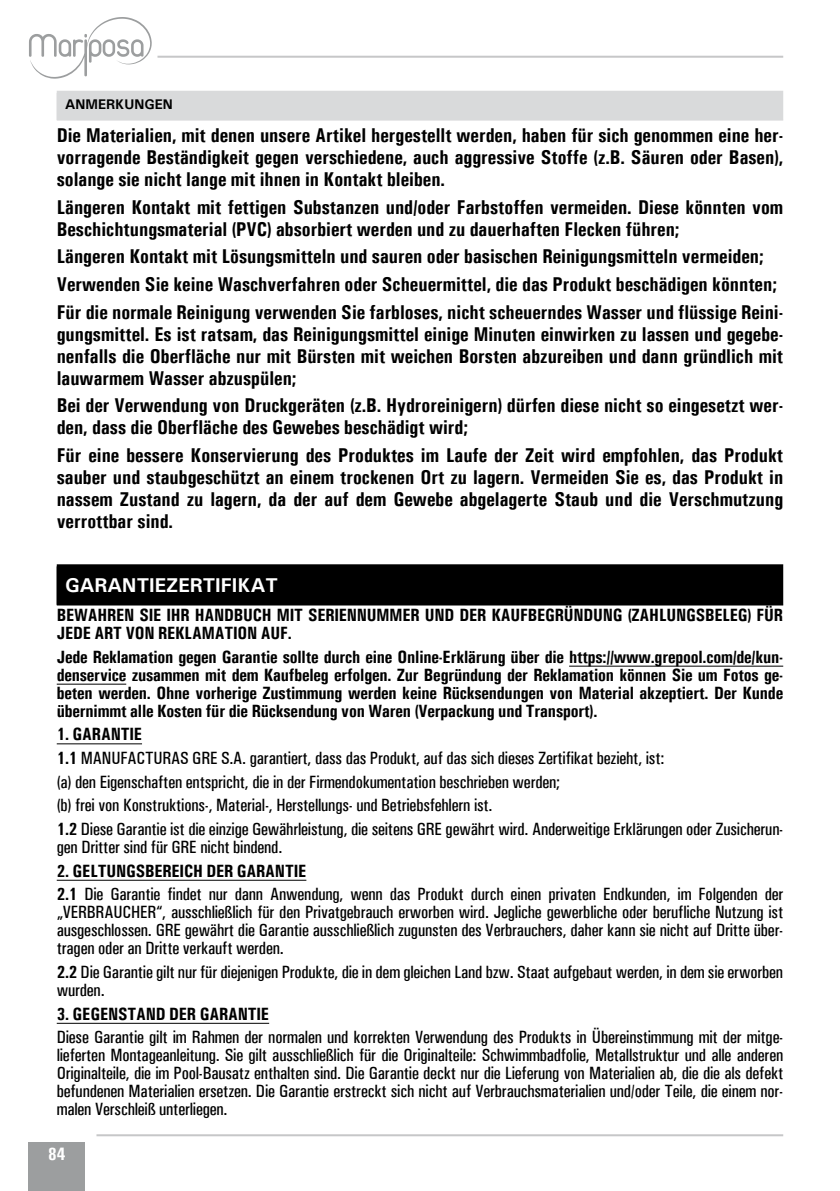
<style>
.page{position:relative;width:840px;height:1191px;background:#fff}
.page>*{position:absolute;margin:0;border:0;box-sizing:border-box;transform-origin:0 0}
.t1{font:700 condensed 20px/22px "Univers";color:#000;text-align:justify}
.t2{font:700 20px "Univers";color:#fff}
.t3{font:700 condensed 18px "Univers";color:#fff}
.t4{font:500 condensed 17.8px/18px "Univers";letter-spacing:-.01em;color:#000}
.t5{font:700 condensed 17.8px/18px "Univers";letter-spacing:-.01em;color:#000}
.t6{font:700 14px "Univers";color:#000}
.s1{font-weight:700}
</style>
<div class="page">
<div style="left:28px;top:1142px;width:57px;height:49px;background:#9c9e9f"></div>
<hr style="left:157px;top:56px;width:625px;height:2px;background:#c6c7c8">
<hr style="left:96px;top:1134px;width:686px;height:2px;background:#c6c7c8">
<svg style="left:29px;top:17px;width:123px;height:62px"></svg>
<div style="left:57px;top:92px;width:725px;height:28px;background:#d9dadb"></div>
<hr style="left:57px;top:91px;width:725px;height:2px;background:#d9dadb">
<hr style="left:57px;top:120px;width:725px;height:1px;background:#d9dadb">
<hr style="left:568px;top:665px;width:214px;height:1px;background:#000">
<hr style="left:57px;top:683px;width:69px;height:1px;background:#000">
<hr style="left:57px;top:743px;width:85px;height:1px;background:#000">
<hr style="left:57px;top:879px;width:249px;height:1px;background:#000">
<hr style="left:57px;top:1022px;width:212px;height:1px;background:#000">
<div style="left:57px;top:565px;width:725px;height:40px;background:#000"></div>
<hr style="left:57px;top:564px;width:725px;height:2px;background:#000">
<p class="t6" style="left:65px;top:96px;width:109px">ANMERKUNGEN</p>
<p class="t1" style="left:57px;top:124px;width:727px">Die Materialien, mit denen unsere Artikel hergestellt werden, haben für sich genommen eine her&shy;vorragende Beständigkeit gegen verschiedene, auch aggressive Stoffe (z.B. Säuren oder Basen), solange sie nicht lange mit ihnen in Kontakt bleiben.</p>
<p class="t1" style="left:57px;top:196px;width:727px">Längeren Kontakt mit fettigen Substanzen und/oder Farbstoffen vermeiden. Diese könnten vom<br>Beschichtungsmaterial (PVC) absorbiert werden und zu dauerhaften Flecken führen;</p>
<p class="t1" style="left:57px;top:243px;width:727px;line-height:27.6px;text-align:left">Längeren Kontakt mit Lösungsmitteln und sauren oder basischen Reinigungsmitteln vermeiden;<br>Verwenden Sie keine Waschverfahren oder Scheuermittel, die das Produkt beschädigen könnten;<br>Für die normale Reinigung verwenden Sie farbloses, nicht scheuerndes Wasser und flüssige Reini-</p>
<p class="t1" style="left:57px;top:323px;width:727px">gungsmittel. Es ist ratsam, das Reinigungsmittel einige Minuten einwirken zu lassen und gegebe&shy;nenfalls die Oberfläche nur mit Bürsten mit weichen Borsten abzureiben und dann gründlich mit lauwarmem Wasser abzuspülen;</p>
<p class="t1" style="left:57px;top:394px;width:727px">Bei der Verwendung von Druckgeräten (z.B. Hydroreinigern) dürfen diese nicht so eingesetzt wer&shy;den, dass die Oberfläche des Gewebes beschädigt wird;</p>
<p class="t1" style="left:57px;top:444px;width:727px">Für eine bessere Konservierung des Produktes im Laufe der Zeit wird empfohlen, das Produkt sauber und staubgeschützt an einem trockenen Ort zu lagern. Vermeiden Sie es, das Produkt in nassem Zustand zu lagern, da der auf dem Gewebe abgelagerte Staub und die Verschmutzung verrottbar sind.</p>
<p class="t2" style="left:65px;top:572px;width:214px">GARANTIEZERTIFIKAT</p>
<p class="t5" style="left:57px;top:605px;width:727px">BEWAHREN SIE IHR HANDBUCH MIT SERIENNUMMER UND DER KAUFBEGRÜNDUNG (ZAHLUNGSBELEG) FÜR<br>JEDE ART VON REKLAMATION AUF.</p>
<p class="t5" style="left:57px;top:647px;width:727px;text-align:justify">Jede Reklamation gegen Garantie sollte durch eine Online-Erklärung über die https://www.grepool.com/de/kun&shy;denservice zusammen mit dem Kaufbeleg erfolgen. Zur Begründung der Reklamation können Sie um Fotos ge&shy;beten werden. Ohne vorherige Zustimmung werden keine Rücksendungen von Material akzeptiert. Der Kunde übernimmt alle Kosten für die Rücksendung von Waren (Verpackung und Transport).</p>
<p class="t4" style="left:57px;top:722px;width:727px;line-height:23.6px"><span class="s1">1. GARANTIE<br>1.1</span> MANUFACTURAS GRE S.A. garantiert, dass das Produkt, auf das sich dieses Zertifikat bezieht, ist:<br>(a) den Eigenschaften entspricht, die in der Firmendokumentation beschrieben werden;<br>(b) frei von Konstruktions-, Material-, Herstellungs- und Betriebsfehlern ist.<br><span class="s1">1.2</span> Diese Garantie ist die einzige Gewährleistung, die seitens GRE gewährt wird. Anderweitige Erklärungen oder Zusicherun-</p>
<p class="t4" style="left:57px;top:838px;width:227px">gen Dritter sind für GRE nicht bindend.</p>
<p class="t4" style="left:57px;top:859px;width:727px;line-height:23.6px"><span class="s1">2. GELTUNGSBEREICH DER GARANTIE<br>2.1</span> Die Garantie findet nur dann Anwendung, wenn das Produkt durch einen privaten Endkunden, im Folgenden der</p>
<p class="t4" style="left:57px;top:903px;width:727px;text-align:justify">„VERBRAUCHER“, ausschließlich für den Privatgebrauch erworben wird. Jegliche gewerbliche oder berufliche Nutzung ist ausgeschlossen. GRE gewährt die Garantie ausschließlich zugunsten des Verbrauchers, daher kann sie nicht auf Dritte über&shy;tragen oder an Dritte verkauft werden.</p>
<p class="t4" style="left:57px;top:963px;width:727px"><span class="s1">2.2</span> Die Garantie gilt nur für diejenigen Produkte, die in dem gleichen Land bzw. Staat aufgebaut werden, in dem sie erworben wurden.</p>
<p class="t5" style="left:57px;top:1004px;width:214px">3. GEGENSTAND DER GARANTIE</p>
<p class="t4" style="left:57px;top:1028px;width:727px;text-align:justify">Diese Garantie gilt im Rahmen der normalen und korrekten Verwendung des Produkts in Übereinstimmung mit der mitge&shy;lieferten Montageanleitung. Sie gilt ausschließlich für die Originalteile: Schwimmbadfolie, Metallstruktur und alle anderen Originalteile, die im Pool-Bausatz enthalten sind. Die Garantie deckt nur die Lieferung von Materialien ab, die die als defekt befundenen Materialien ersetzen. Die Garantie erstreckt sich nicht auf Verbrauchsmaterialien und/oder Teile, die einem nor&shy;malen Verschleiß unterliegen.</p>
<p class="t3" style="left:48px;top:1143px;width:19px">84</p>
</div>
